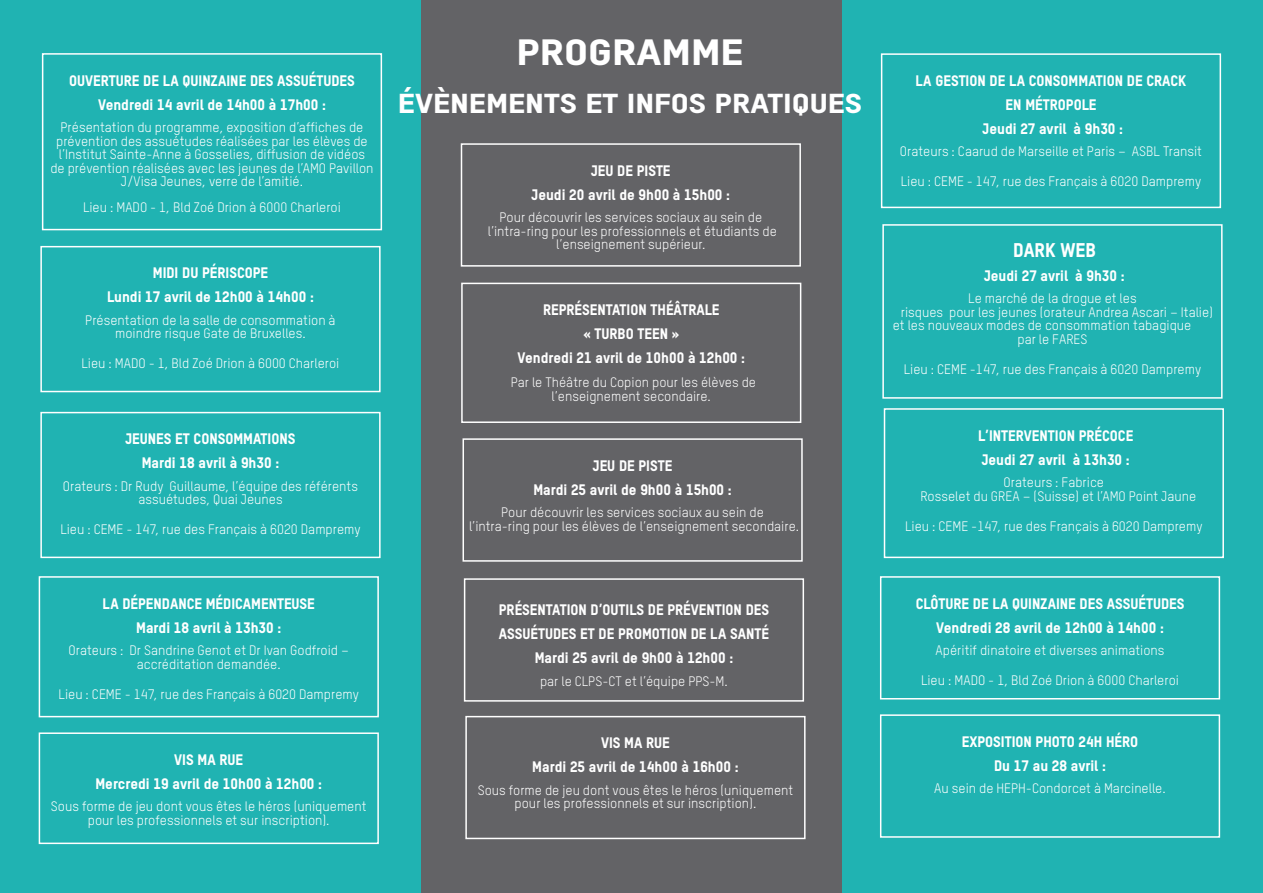
<style>
.page{position:relative;width:1263px;height:893px;background:#fff}
.page>*{position:absolute;margin:0;border:0;box-sizing:border-box;transform-origin:0 0}
.Texte_Normal{font:800 36px "TSTAR";color:#fff;scale:1.25 1}
.Texte_Normal-2{font:800 27px "TSTAR";color:#fff;scale:1.25 1}
.Programme_Texte{font:800 19.5px "TSTAR";color:#fff}
.Programme_Texte-2{font:800 15px/24px "TSTAR";color:#fff}
.Programme_Texte-3{font:13.5px/13.5px "TSTAR";color:#fff;text-align:center}
</style>
<div class="page">
<div style="left:0;top:0;width:421px;height:893px;background:#20b3b2"></div>
<div style="left:421px;top:0;width:421px;height:893px;background:#636366"></div>
<div style="left:842px;top:0;width:421px;height:893px;background:#20b3b2"></div>
<div style="left:42px;top:53px;width:340px;height:177px;border:2px solid #fff"></div>
<div style="left:40px;top:246px;width:341px;height:146px;border:2px solid #fff"></div>
<div style="left:40px;top:412px;width:341px;height:146px;border:2px solid #fff"></div>
<div style="left:39px;top:576px;width:340px;height:141px;border:2px solid #fff"></div>
<div style="left:461px;top:283px;width:340px;height:140px;border:2px solid #fff"></div>
<div style="left:464px;top:578px;width:340px;height:124px;border:2px solid #fff"></div>
<div style="left:39px;top:732px;width:340px;height:112px;border:2px solid #fff"></div>
<div style="left:881px;top:53px;width:340px;height:155px;border:2px solid #fff"></div>
<div style="left:882px;top:224px;width:340px;height:175px;border:2px solid #fff"></div>
<div style="left:884px;top:408px;width:340px;height:150px;border:2px solid #fff"></div>
<div style="left:880px;top:576px;width:340px;height:123px;border:2px solid #fff"></div>
<div style="left:880px;top:714px;width:340px;height:124px;border:2px solid #fff"></div>
<div style="left:461px;top:143px;width:340px;height:124px;border:2px solid #fff"></div>
<div style="left:462px;top:438px;width:341px;height:124px;border:2px solid #fff"></div>
<div style="left:465px;top:716px;width:340px;height:123px;border:2px solid #fff"></div>
<p class="Programme_Texte-2" style="left:69px;top:68px;width:287px">OUVERTURE DE LA QUINZAINE DES ASSUÉTUDES</p>
<p class="Programme_Texte-2" style="left:98px;top:92px;width:229px">Vendredi 14 avril de 14h00 à 17h00 :</p>
<p class="Programme_Texte-3" style="left:50px;top:120px;width:325px">Présentation du programme, exposition d’affiches de prévention des assuétudes réalisées par les élèves de l’Institut Sainte-Anne à Gosselies, diffusion de vidéos de prévention réalisées avec les jeunes de l’AMO Pavillon J/Visa Jeunes, verre de l’amitié.</p>
<p class="Programme_Texte-3" style="left:83px;top:200px;width:259px">Lieu : MADO - 1, Bld Zoé Drion à 6000 Charleroi</p>
<p class="Programme_Texte-2" style="left:153px;top:261px;width:117px">MIDI DU PÉRISCOPE</p>
<p class="Programme_Texte-2" style="left:107px;top:285px;width:208px">Lundi 17 avril de 12h00 à 14h00 :</p>
<p class="Programme_Texte-3" style="left:85px;top:313px;width:252px">Présentation de la salle de consommation à</p>
<p class="Programme_Texte-3" style="left:115px;top:327px;width:192px">moindre risque Gate de Bruxelles.</p>
<p class="Programme_Texte-3" style="left:82px;top:357px;width:259px">Lieu : MADO - 1, Bld Zoé Drion à 6000 Charleroi</p>
<p class="Programme_Texte-2" style="left:125px;top:427px;width:171px">JEUNES ET CONSOMMATIONS</p>
<p class="Programme_Texte-2" style="left:142px;top:451px;width:139px">Mardi 18 avril à 9h30 :</p>
<p class="Programme_Texte-3" style="left:63px;top:479px;width:297px">Orateurs : Dr Rudy Guillaume, l’équipe des référents assuétudes, Quai Jeunes</p>
<p class="Programme_Texte-3" style="left:60px;top:523px;width:302px">Lieu : CEME - 147, rue des Français à 6020 Dampremy</p>
<p class="Programme_Texte-2" style="left:103px;top:591px;width:214px">LA DÉPENDANCE MÉDICAMENTEUSE</p>
<p class="Programme_Texte-2" style="left:136px;top:615px;width:147px">Mardi 18 avril à 13h30 :</p>
<p class="Programme_Texte-3" style="left:69px;top:643px;width:282px">Orateurs : Dr Sandrine Genot et Dr Ivan Godfroid – accréditation demandée.</p>
<p class="Programme_Texte-3" style="left:59px;top:687px;width:302px">Lieu : CEME - 147, rue des Français à 6020 Dampremy</p>
<p class="Programme_Texte-2" style="left:174px;top:747px;width:70px">VIS MA RUE</p>
<p class="Programme_Texte-2" style="left:95px;top:771px;width:228px">Mercredi 19 avril de 10h00 à 12h00 :</p>
<p class="Programme_Texte-3" style="left:51px;top:800px;width:317px">Sous forme de jeu dont vous êtes le héros (uniquement pour les professionnels et sur inscription).</p>
<p class="Texte_Normal" style="left:516px;top:30px;width:183px">PROGRAMME</p>
<p class="Texte_Normal-2" style="left:398px;top:87px;width:373px">ÉVÈNEMENTS ET INFOS PRATIQUES</p>
<p class="Programme_Texte-2" style="left:591px;top:158px;width:81px">JEU DE PISTE</p>
<p class="Programme_Texte-2" style="left:532px;top:182px;width:200px">Jeudi 20 avril de 9h00 à 15h00 :</p>
<p class="Programme_Texte-3" style="left:499px;top:211px;width:264px">Pour découvrir les services sociaux au sein de</p>
<p class="Programme_Texte-3" style="left:488px;top:224px;width:291px">l’intra-ring pour les professionnels et étudiants de l’enseignement supérieur.</p>
<p class="Programme_Texte-2" style="left:543px;top:297px;width:178px">REPRÉSENTATION THÉÂTRALE</p>
<p class="Programme_Texte-2" style="left:583px;top:321px;width:97px">« TURBO TEEN »</p>
<p class="Programme_Texte-2" style="left:517px;top:345px;width:229px">Vendredi 21 avril de 10h00 à 12h00 :</p>
<p class="Programme_Texte-3" style="left:511px;top:375px;width:247px">Par le Théâtre du Copion pour les élèves de l’enseignement secondaire.</p>
<p class="Programme_Texte-2" style="left:593px;top:453px;width:81px">JEU DE PISTE</p>
<p class="Programme_Texte-2" style="left:533px;top:477px;width:200px">Mardi 25 avril de 9h00 à 15h00 :</p>
<p class="Programme_Texte-3" style="left:501px;top:506px;width:264px">Pour découvrir les services sociaux au sein de</p>
<p class="Programme_Texte-3" style="left:469px;top:519px;width:332px">l’intra-ring pour les élèves de l’enseignement secondaire.</p>
<p class="Programme_Texte-2" style="left:499px;top:598px;width:272px">PRÉSENTATION D’OUTILS DE PRÉVENTION DES<br>ASSUÉTUDES ET DE PROMOTION DE LA SANTÉ</p>
<p class="Programme_Texte-2" style="left:535px;top:646px;width:200px">Mardi 25 avril de 9h00 à 12h00 :</p>
<p class="Programme_Texte-3" style="left:540px;top:674px;width:189px">par le CLPS-CT et l’équipe PPS-M.</p>
<p class="Programme_Texte-2" style="left:601px;top:731px;width:70px">VIS MA RUE</p>
<p class="Programme_Texte-2" style="left:532px;top:755px;width:208px">Mardi 25 avril de 14h00 à 16h00 :</p>
<p class="Programme_Texte-3" style="left:478px;top:783px;width:317px">Sous forme de jeu dont vous êtes le héros (uniquement pour les professionnels et sur inscription).</p>
<p class="Programme_Texte-2" style="left:915px;top:68px;width:272px">LA GESTION DE LA CONSOMMATION DE CRACK</p>
<p class="Programme_Texte-2" style="left:1006px;top:92px;width:92px">EN MÉTROPOLE</p>
<p class="Programme_Texte-2" style="left:982px;top:116px;width:142px">Jeudi 27 avril à 9h30 :</p>
<p class="Programme_Texte-3" style="left:900px;top:145px;width:303px">Orateurs : Caarud de Marseille et Paris – ASBL Transit</p>
<p class="Programme_Texte-3" style="left:901px;top:175px;width:302px">Lieu : CEME - 147, rue des Français à 6020 Dampremy</p>
<p class="Programme_Texte" style="left:1013px;top:238px;width:84px">DARK WEB</p>
<p class="Programme_Texte-2" style="left:984px;top:263px;width:142px">Jeudi 27 avril à 9h30 :</p>
<p class="Programme_Texte-3" style="left:968px;top:291px;width:170px">Le marché de la drogue et les</p>
<p class="Programme_Texte-3" style="left:901px;top:305px;width:314px">risques pour les jeunes (orateur Andrea Ascari – Italie)</p>
<p class="Programme_Texte-3" style="left:1017px;top:318px;width:175px;text-align:left;text-indent:-125px">et les nouveaux modes de consommation tabagique par le FARES</p>
<p class="Programme_Texte-3" style="left:904px;top:362px;width:299px">Lieu : CEME -147, rue des Français à 6020 Dampremy</p>
<p class="Programme_Texte-2" style="left:978px;top:423px;width:157px">L’INTERVENTION PRÉCOCE</p>
<p class="Programme_Texte-2" style="left:982px;top:447px;width:150px">Jeudi 27 avril à 13h30 :</p>
<p class="Programme_Texte-3" style="left:1004px;top:476px;width:102px">Orateurs : Fabrice</p>
<p class="Programme_Texte-3" style="left:920px;top:489px;width:277px">Rosselet du GREA – (Suisse) et l’AMO Point Jaune</p>
<p class="Programme_Texte-3" style="left:905px;top:519px;width:299px">Lieu : CEME -147, rue des Français à 6020 Dampremy</p>
<p class="Programme_Texte-2" style="left:916px;top:591px;width:270px">CLÔTURE DE LA QUINZAINE DES ASSUÉTUDES</p>
<p class="Programme_Texte-2" style="left:936px;top:615px;width:229px">Vendredi 28 avril de 12h00 à 14h00 :</p>
<p class="Programme_Texte-3" style="left:935px;top:643px;width:230px">Apéritif dinatoire et diverses animations</p>
<p class="Programme_Texte-3" style="left:921px;top:673px;width:259px">Lieu : MADO - 1, Bld Zoé Drion à 6000 Charleroi</p>
<p class="Programme_Texte-2" style="left:962px;top:729px;width:178px">EXPOSITION PHOTO 24H HÉRO</p>
<p class="Programme_Texte-2" style="left:994px;top:753px;width:113px">Du 17 au 28 avril :</p>
<p class="Programme_Texte-3" style="left:934px;top:782px;width:233px">Au sein de HEPH-Condorcet à Marcinelle.</p>
</div>
